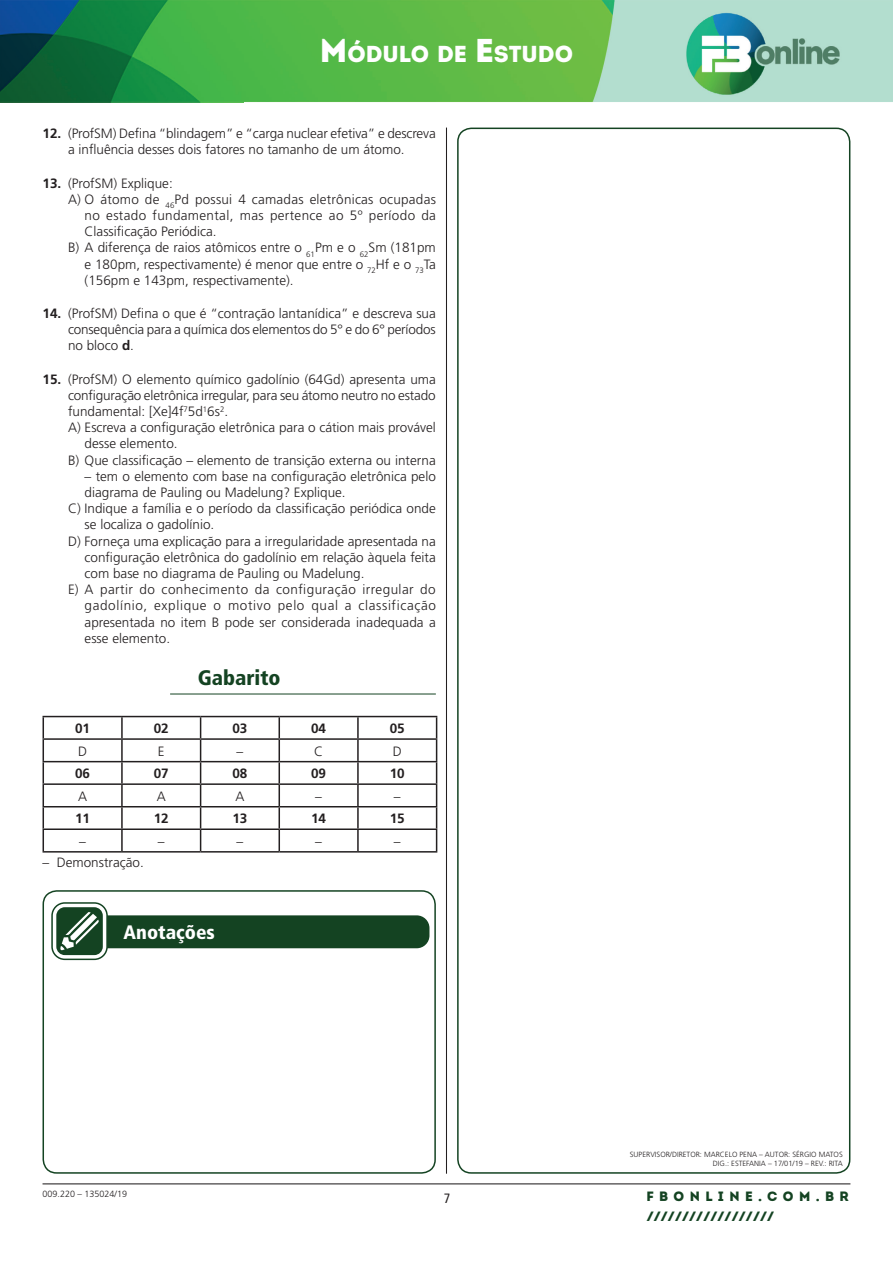
<style>
.page{position:relative;width:893px;height:1263px;background:#fff}
.page>*{position:absolute;margin:0;border:0;box-sizing:border-box;transform-origin:0 0}
.t1{font:900 23.1px "Intro";color:#fff}
.t2{font:900 condensed 21px "Frutiger";color:#144322}
.t3{font:900 condensed 19.5px "Frutiger";color:#fff}
.t4{font:300 13.5px/16.2px "Frutiger";color:#231f20;text-align:center}
.t5{font:300 13.5px "Frutiger";letter-spacing:.035em;color:#231f20}
.t6{font:300 13.5px "Frutiger";letter-spacing:.045em;color:#231f20}
.t7{font:300 13.5px "Frutiger";letter-spacing:.025em;color:#231f20}
.t8{font:700 13.5px "Frutiger";color:#231f20}
.t9{font:13.5px "Intro Black Caps";color:#144322}
.t10{font:900 13.5px "Intro";letter-spacing:.4em;color:#144322}
.t11{font:condensed 13.5px "Frutiger";color:#231f20}
.t12{font:300 9px "Frutiger";color:#231f20}
.t13{font:300 7.5px/9px "Frutiger";color:#231f20;text-align:right}
.s1{font-size:33px}
.s2{font-weight:700}
</style>
<div class="page">
<img style="left:0;top:0;width:893px;height:102px">
<img style="left:677px;top:1px;width:167px;height:100px">
<hr style="left:43px;top:1183px;width:807px;height:1px;background:#231f20">
<hr style="left:446px;top:128px;width:1px;height:1046px;background:#231f20">
<hr style="left:170px;top:694px;width:266px;height:1px;background:#144322">
<hr style="left:43px;top:716px;width:79px;height:1px;background:#231f20">
<hr style="left:122px;top:716px;width:79px;height:1px;background:#231f20">
<hr style="left:121px;top:717px;width:2px;height:21px;background:#231f20">
<hr style="left:201px;top:716px;width:78px;height:1px;background:#231f20">
<hr style="left:279px;top:716px;width:79px;height:1px;background:#231f20">
<hr style="left:358px;top:716px;width:79px;height:1px;background:#231f20">
<hr style="left:357px;top:717px;width:2px;height:21px;background:#231f20">
<hr style="left:43px;top:738px;width:79px;height:2px;background:#231f20">
<hr style="left:122px;top:738px;width:79px;height:2px;background:#231f20">
<hr style="left:121px;top:740px;width:2px;height:21px;background:#231f20">
<hr style="left:201px;top:738px;width:78px;height:2px;background:#231f20">
<hr style="left:279px;top:738px;width:79px;height:2px;background:#231f20">
<hr style="left:358px;top:738px;width:79px;height:2px;background:#231f20">
<hr style="left:357px;top:740px;width:2px;height:21px;background:#231f20">
<hr style="left:43px;top:761px;width:79px;height:1px;background:#231f20">
<hr style="left:122px;top:761px;width:79px;height:1px;background:#231f20">
<hr style="left:121px;top:762px;width:2px;height:21px;background:#231f20">
<hr style="left:201px;top:761px;width:78px;height:1px;background:#231f20">
<hr style="left:279px;top:761px;width:79px;height:1px;background:#231f20">
<hr style="left:358px;top:761px;width:79px;height:1px;background:#231f20">
<hr style="left:357px;top:762px;width:2px;height:21px;background:#231f20">
<hr style="left:43px;top:783px;width:79px;height:2px;background:#231f20">
<hr style="left:122px;top:783px;width:79px;height:2px;background:#231f20">
<hr style="left:121px;top:785px;width:2px;height:21px;background:#231f20">
<hr style="left:201px;top:783px;width:78px;height:2px;background:#231f20">
<hr style="left:279px;top:783px;width:79px;height:2px;background:#231f20">
<hr style="left:358px;top:783px;width:79px;height:2px;background:#231f20">
<hr style="left:357px;top:785px;width:2px;height:21px;background:#231f20">
<hr style="left:43px;top:806px;width:79px;height:1px;background:#231f20">
<hr style="left:122px;top:806px;width:79px;height:1px;background:#231f20">
<hr style="left:121px;top:807px;width:2px;height:21px;background:#231f20">
<hr style="left:201px;top:806px;width:78px;height:1px;background:#231f20">
<hr style="left:279px;top:806px;width:79px;height:1px;background:#231f20">
<hr style="left:358px;top:806px;width:79px;height:1px;background:#231f20">
<hr style="left:357px;top:807px;width:2px;height:21px;background:#231f20">
<hr style="left:43px;top:828px;width:79px;height:2px;background:#231f20">
<svg style="left:43px;top:717px;width:1px;height:134px"></svg>
<hr style="left:122px;top:828px;width:79px;height:2px;background:#231f20">
<hr style="left:121px;top:830px;width:2px;height:21px;background:#231f20">
<hr style="left:201px;top:828px;width:78px;height:2px;background:#231f20">
<svg style="left:200px;top:717px;width:1px;height:134px"></svg>
<hr style="left:279px;top:828px;width:79px;height:2px;background:#231f20">
<svg style="left:279px;top:717px;width:1px;height:134px"></svg>
<hr style="left:358px;top:828px;width:79px;height:2px;background:#231f20">
<hr style="left:357px;top:830px;width:2px;height:21px;background:#231f20">
<svg style="left:436px;top:717px;width:1px;height:134px"></svg>
<hr style="left:43px;top:851px;width:79px;height:1px;background:#231f20">
<hr style="left:122px;top:851px;width:79px;height:1px;background:#231f20">
<hr style="left:201px;top:851px;width:78px;height:1px;background:#231f20">
<hr style="left:279px;top:851px;width:79px;height:1px;background:#231f20">
<hr style="left:358px;top:851px;width:79px;height:1px;background:#231f20">
<div style="left:86px;top:915px;width:343px;height:33px;background:#144322;border-radius:13px"></div>
<svg style="left:52px;top:903px;width:55px;height:56px"></svg>
<div style="left:51px;top:902px;width:57px;height:58px;border:2px solid #144322;border-radius:13px"></div>
<div style="left:56px;top:907px;width:47px;height:48px;background:#144322;border-radius:9px"></div>
<svg style="left:60px;top:912px;width:39px;height:39px"></svg>
<div style="left:43px;top:890px;width:393px;height:284px;border:2px solid #144322;border-radius:14px"></div>
<div style="left:457px;top:128px;width:393px;height:1046px;border:2px solid #144322;border-radius:14px"></div>
<h1 class="t1" style="left:320px;top:38px;width:255px"><span class="s1">M</span>ÓDULO DE <span class="s1">E</span>STUDO</h1>
<p class="t4" style="left:43px;top:125px;width:395px"><span class="s2">12.</span> (ProfSM) Defina “blindagem” e “carga nuclear efetiva” e descreva a influência desses dois fatores no tamanho de um átomo.</p>
<p class="t4" style="left:43px;top:175px;width:132px"><span class="s2">13.</span> (ProfSM) Explique:</p>
<p class="t4" style="left:68px;top:191px;width:369px">A) O átomo de <sub>46</sub>Pd possui 4 camadas eletrônicas ocupadas</p>
<p class="t7" style="left:85px;top:208px;width:353px">no estado fundamental, mas pertence ao 5º período da</p>
<p class="t4" style="left:85px;top:223px;width:134px">Classificação Periódica.</p>
<p class="t4" style="left:68px;top:240px;width:369px">B) A diferença de raios atômicos entre o <sub>61</sub>Pm e o <sub>62</sub>Sm (181pm</p>
<p class="t4" style="left:85px;top:256px;width:353px">e 180pm, respectivamente) é menor que entre o <sub>72</sub>Hf e o <sub>73</sub>Ta</p>
<p class="t4" style="left:85px;top:272px;width:211px">(156pm e 143pm, respectivamente).</p>
<p class="t4" style="left:68px;top:305px;width:369px;text-align:justify;text-indent:-26px"><span class="s2">14.</span> (ProfSM) Defina o que é “contração lantanídica” e descreva sua consequência para a química dos elementos do 5° e do 6° períodos no bloco <span class="s2">d</span>.</p>
<p class="t4" style="left:43px;top:371px;width:395px"><span class="s2">15.</span> (ProfSM) O elemento químico gadolínio (64Gd) apresenta uma</p>
<p class="t4" style="left:68px;top:387px;width:369px">configuração eletrônica irregular, para seu átomo neutro no estado</p>
<p class="t4" style="left:68px;top:403px;width:162px">fundamental: [Xe]4f<sup>7</sup>5d<sup>1</sup>6s<sup>2</sup>.</p>
<p class="t4" style="left:68px;top:419px;width:369px">A) Escreva a configuração eletrônica para o cátion mais provável</p>
<p class="t4" style="left:85px;top:436px;width:95px">desse elemento.</p>
<p class="t4" style="left:68px;top:452px;width:369px">B) Que classificação – elemento de transição externa ou interna</p>
<p class="t4" style="left:85px;top:468px;width:353px">– tem o elemento com base na configuração eletrônica pelo</p>
<p class="t4" style="left:85px;top:484px;width:263px">diagrama de Pauling ou Madelung? Explique.</p>
<p class="t4" style="left:68px;top:500px;width:369px">C) Indique a família e o período da classificação periódica onde</p>
<p class="t4" style="left:85px;top:517px;width:131px">se localiza o gadolínio.</p>
<p class="t4" style="left:68px;top:533px;width:369px">D) Forneça uma explicação para a irregularidade apresentada na</p>
<p class="t4" style="left:85px;top:549px;width:353px">configuração eletrônica do gadolínio em relação àquela feita</p>
<p class="t4" style="left:85px;top:565px;width:281px">com base no diagrama de Pauling ou Madelung.</p>
<p class="t5" style="left:68px;top:582px;width:369px">E) A partir do conhecimento da configuração irregular do</p>
<p class="t6" style="left:85px;top:598px;width:353px">gadolínio, explique o motivo pelo qual a classificação</p>
<p class="t4" style="left:85px;top:614px;width:353px">apresentada no item B pode ser considerada inadequada a</p>
<p class="t4" style="left:85px;top:630px;width:87px">esse elemento.</p>
<h2 class="t2" style="left:198px;top:665px;width:84px">Gabarito</h2>
<p class="t8" style="left:75px;top:720px;width:17px">01</p>
<p class="t8" style="left:154px;top:720px;width:17px">02</p>
<p class="t8" style="left:232px;top:720px;width:17px">03</p>
<p class="t8" style="left:311px;top:720px;width:17px">04</p>
<p class="t8" style="left:390px;top:720px;width:17px">05</p>
<p class="t4" style="left:78px;top:743px;width:11px">D</p>
<p class="t4" style="left:158px;top:743px;width:8px">E</p>
<p class="t4" style="left:237px;top:743px;width:8px">–</p>
<p class="t4" style="left:314px;top:743px;width:11px">C</p>
<p class="t4" style="left:393px;top:743px;width:11px">D</p>
<p class="t8" style="left:75px;top:765px;width:17px">06</p>
<p class="t8" style="left:154px;top:765px;width:17px">07</p>
<p class="t8" style="left:232px;top:765px;width:17px">08</p>
<p class="t8" style="left:311px;top:765px;width:17px">09</p>
<p class="t8" style="left:390px;top:765px;width:17px">10</p>
<p class="t4" style="left:78px;top:788px;width:11px">A</p>
<p class="t4" style="left:157px;top:788px;width:11px">A</p>
<p class="t4" style="left:235px;top:788px;width:11px">A</p>
<p class="t4" style="left:315px;top:788px;width:8px">–</p>
<p class="t4" style="left:394px;top:788px;width:8px">–</p>
<p class="t8" style="left:75px;top:811px;width:17px">11</p>
<p class="t8" style="left:154px;top:811px;width:17px">12</p>
<p class="t8" style="left:232px;top:811px;width:17px">13</p>
<p class="t8" style="left:311px;top:811px;width:17px">14</p>
<p class="t8" style="left:390px;top:811px;width:17px">15</p>
<p class="t4" style="left:79px;top:833px;width:8px">–</p>
<p class="t4" style="left:158px;top:833px;width:8px">–</p>
<p class="t4" style="left:237px;top:833px;width:8px">–</p>
<p class="t4" style="left:315px;top:833px;width:8px">–</p>
<p class="t4" style="left:394px;top:833px;width:8px">–</p>
<p class="t4" style="left:43px;top:854px;width:103px">– Demonstração.</p>
<h3 class="t3" style="left:124px;top:920px;width:93px">Anotações</h3>
<p class="t12" style="left:43px;top:1189px;width:86px">009.220 – 135024/19</p>
<p class="t13" style="left:630px;top:1150px;width:214px">SUPERVISOR/DIRETOR: MARCELO PENA – AUTOR: SÉRGIO MATOS<br>DIG.: ESTEFANIA – 17/01/19 – REV.: RITA</p>
<p class="t11" style="left:444px;top:1190px;width:8px">7</p>
<p class="t10" style="left:646px;top:1187px;width:204px">FBONLINE.COM.BR</p>
<p class="t9" style="left:646px;top:1207px;width:130px">//////////////////</p>
</div>
